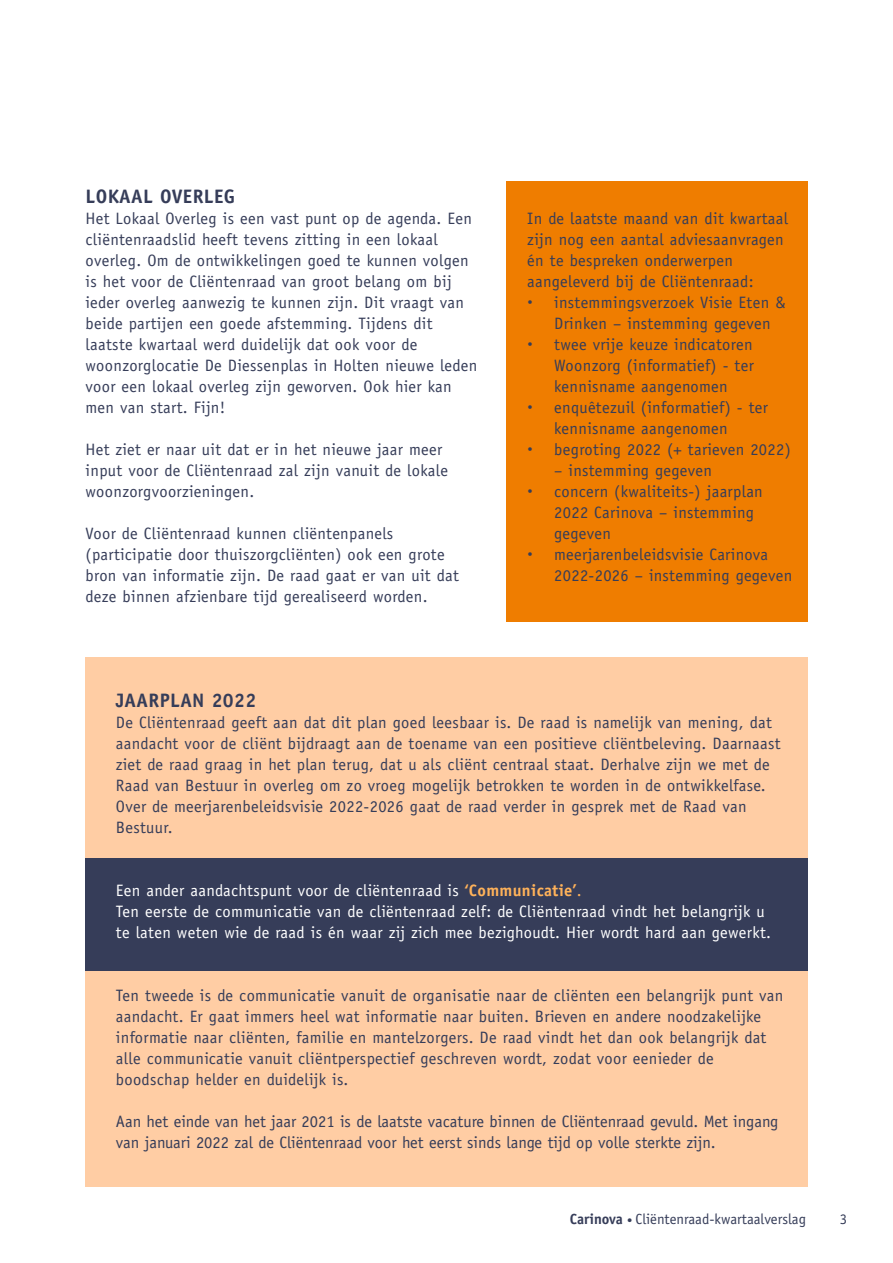
<style>
.page{position:relative;width:893px;height:1263px;background:#fff}
.page>*{position:absolute;margin:0;border:0;box-sizing:border-box;transform-origin:0 0}
.t1{font:700 19.5px "Officina Sans";letter-spacing:.02em;color:#363d59}
.t2{font:16.5px/21px "Officina Sans";letter-spacing:.02em;color:#363d59}
.t3{font:16.5px/21px "Officina Sans";letter-spacing:.02em;color:#fff}
.t4{font:16.5px/21px "Officina Sans";color:#363d59}
.t5{font:14.7px "Officina Sans";color:#363d59}
.s1{font-family:"Helvetica"}
.s2{font-weight:700;color:#ffb25a}
.s3{color:#ffb25a}
.s4{font-weight:700}
.s5{font-size:10.5px}
</style>
<div class="page">
<div style="left:85px;top:657px;width:723px;height:529px;background:#ffcda4"></div>
<div style="left:85px;top:858px;width:723px;height:113px;background:#363d59"></div>
<div style="left:506px;top:181px;width:302px;height:441px;background:#ef7d00"></div>
<p class="t1" style="left:86px;top:184px;width:151px">LOKAAL OVERLEG</p>
<p class="t2" style="left:86px;top:208px;width:393px">Het Lokaal Overleg is een vast punt op de agenda. Een cliëntenraadslid heeft tevens zitting in een lokaal overleg. Om de ontwikkelingen goed te kunnen volgen is het voor de Cliëntenraad van groot belang om bij ieder overleg aanwezig te kunnen zijn. Dit vraagt van beide partijen een goede afstemming. Tijdens dit laatste kwartaal werd duidelijk dat ook voor de woonzorglocatie De Diessenplas in Holten nieuwe leden voor een lokaal overleg zijn geworven. Ook hier kan men van start. Fijn!</p>
<p class="t2" style="left:86px;top:439px;width:364px">Het ziet er naar uit dat er in het nieuwe jaar meer input voor de Cliëntenraad zal zijn vanuit de lokale woonzorgvoorzieningen.</p>
<p class="t2" style="left:86px;top:523px;width:375px">Voor de Cliëntenraad kunnen cliëntenpanels (participatie door thuiszorgcliënten) ook een grote bron van informatie zijn. De raad gaat er van uit dat deze binnen afzienbare tijd gerealiseerd worden.</p>
<p class="t2" style="left:527px;top:208px;width:262px">In de laatste maand van dit kwartaal zijn nog een aantal adviesaanvragen én te bespreken onderwerpen aangeleverd bij de Cliëntenraad:</p>
<p class="t2" style="left:554px;top:292px;width:233px;text-indent:-27px"><span class="s1">•</span> instemmingsverzoek Visie Eten &amp;<br>Drinken – instemming gegeven</p>
<p class="t2" style="left:554px;top:334px;width:201px;text-align:justify;text-indent:-27px"><span class="s1">•</span> twee vrije keuze indicatoren Woonzorg (informatief) - ter kennisname aangenomen</p>
<p class="t2" style="left:554px;top:397px;width:215px;text-indent:-27px"><span class="s1">•</span> enquêtezuil (informatief) - ter kennisname aangenomen</p>
<p class="t2" style="left:527px;top:439px;width:265px"><span class="s1">•</span> begroting 2022 (+ tarieven 2022)</p>
<p class="t2" style="left:554px;top:460px;width:159px">– instemming gegeven</p>
<p class="t2" style="left:554px;top:481px;width:210px;text-indent:-27px"><span class="s1">•</span> concern (kwaliteits-) jaarplan<br>2022 Carinova – instemming gegeven</p>
<p class="t2" style="left:554px;top:544px;width:240px;text-indent:-27px"><span class="s1">•</span> meerjarenbeleidsvisie Carinova<br>2022-2026 – instemming gegeven</p>
<p class="t1" style="left:116px;top:688px;width:142px">JAARPLAN 2022</p>
<p class="t2" style="left:116px;top:712px;width:666px">De Cliëntenraad geeft aan dat dit plan goed leesbaar is. De raad is namelijk van mening, dat aandacht voor de cliënt bijdraagt aan de toename van een positieve cliëntbeleving. Daarnaast ziet de raad graag in het plan terug, dat u als cliënt centraal staat. Derhalve zijn we met de Raad van Bestuur in overleg om zo vroeg mogelijk betrokken te worden in de ontwikkelfase.<br>Over de meerjarenbeleidsvisie 2022-2026 gaat de raad verder in gesprek met de Raad van Bestuur.</p>
<p class="t3" style="left:116px;top:880px;width:657px">Een ander aandachtspunt voor de cliëntenraad is <span class="s2">‘Communicatie’</span><span class="s3">.<br></span>Ten eerste de communicatie van de cliëntenraad zelf: de Cliëntenraad vindt het belangrijk u te laten weten wie de raad is én waar zij zich mee bezighoudt. Hier wordt hard aan gewerkt.</p>
<p class="t2" style="left:116px;top:985px;width:669px">Ten tweede is de communicatie vanuit de organisatie naar de cliënten een belangrijk punt van aandacht. Er gaat immers heel wat informatie naar buiten. Brieven en andere noodzakelijke informatie naar cliënten, familie en mantelzorgers. De raad vindt het dan ook belangrijk dat alle communicatie vanuit cliëntperspectief geschreven wordt, zodat voor eenieder de boodschap helder en duidelijk is.</p>
<p class="t4" style="left:116px;top:1111px;width:664px">Aan het einde van het jaar 2021 is de laatste vacature binnen de Cliëntenraad gevuld. Met ingang van januari 2022 zal de Cliëntenraad voor het eerst sinds lange tijd op volle sterkte zijn.</p>
<p class="t5" style="left:570px;top:1210px;width:238px"><span class="s4">Carinova</span> <span class="s5">•</span> Cliëntenraad-kwartaalverslag</p>
<p class="t5" style="left:840px;top:1210px;width:9px">3</p>
</div>
